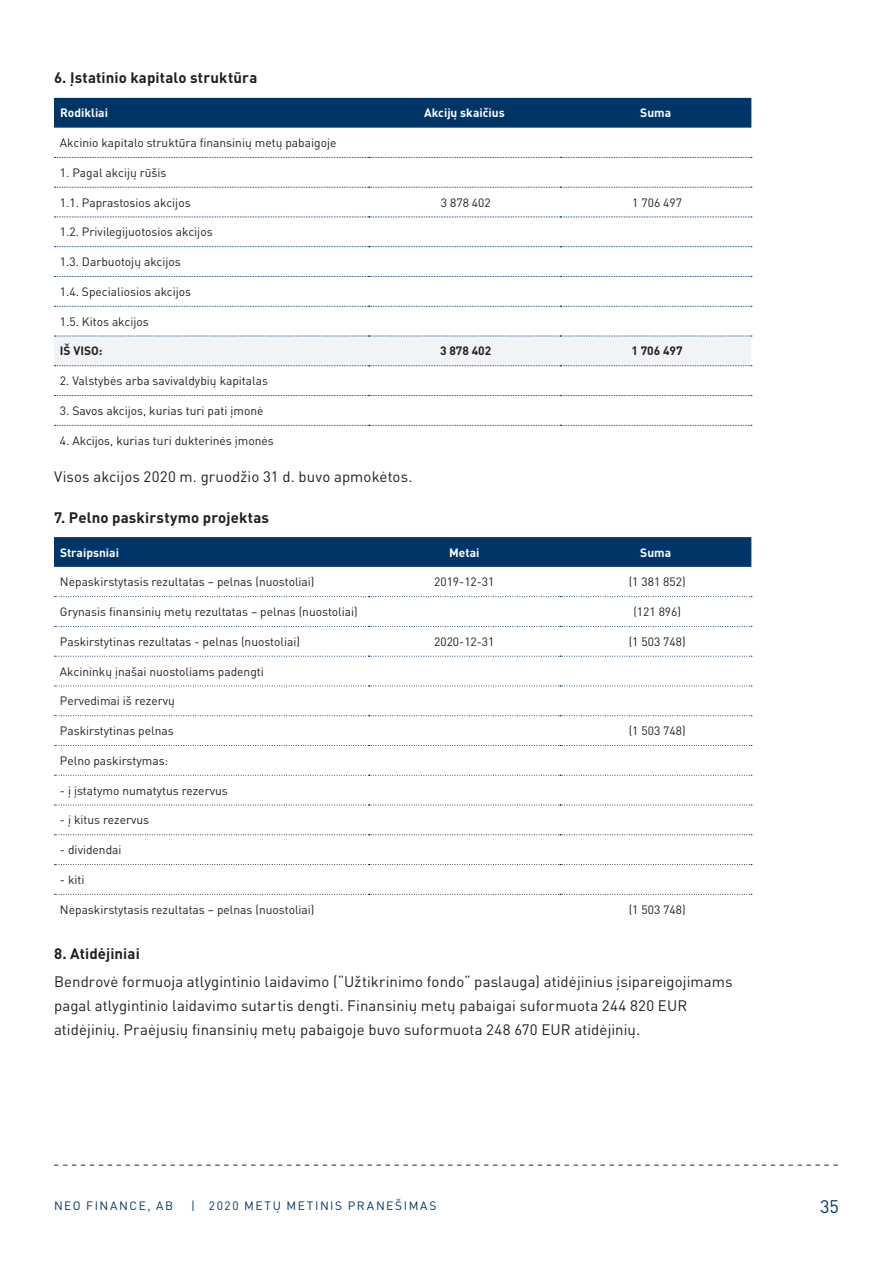
<style>
.page{position:relative;width:893px;height:1263px;background:#fff}
.page>*{position:absolute;margin:0;border:0;box-sizing:border-box;transform-origin:0 0}
.t1{font:18px "DIN Pro";color:#003568}
.t2{font:15px/24px "DIN Pro";letter-spacing:.005em;color:#231f20}
.t3{font:700 15px "DIN Pro";letter-spacing:.01em;color:#231f20}
.t4{font:12px "DIN Pro";color:#231f20}
.t5{font:700 12px "DIN Pro";color:#fff}
.t6{font:12px "DIN Pro";letter-spacing:.135em;color:#003568}
.t7{font:700 12px "DIN Pro";color:#231f20}
</style>
<div class="page">
<svg style="left:54px;top:1165px;width:784px;height:1px"></svg>
<div style="left:54px;top:98px;width:697px;height:30px;background:#003568"></div>
<svg style="left:54px;top:157px;width:698px;height:1px"></svg>
<svg style="left:54px;top:187px;width:698px;height:1px"></svg>
<svg style="left:54px;top:217px;width:698px;height:1px"></svg>
<svg style="left:54px;top:246px;width:698px;height:1px"></svg>
<svg style="left:54px;top:276px;width:698px;height:1px"></svg>
<svg style="left:54px;top:306px;width:698px;height:1px"></svg>
<div style="left:54px;top:336px;width:698px;height:30px;background:#f2f3f4"></div>
<svg style="left:54px;top:395px;width:698px;height:1px"></svg>
<svg style="left:54px;top:425px;width:698px;height:1px"></svg>
<div style="left:54px;top:537px;width:697px;height:30px;background:#003568"></div>
<svg style="left:54px;top:596px;width:698px;height:1px"></svg>
<svg style="left:54px;top:626px;width:698px;height:1px"></svg>
<svg style="left:54px;top:656px;width:698px;height:1px"></svg>
<svg style="left:54px;top:685px;width:698px;height:1px"></svg>
<svg style="left:54px;top:715px;width:698px;height:1px"></svg>
<svg style="left:54px;top:745px;width:698px;height:1px"></svg>
<svg style="left:54px;top:775px;width:698px;height:1px"></svg>
<svg style="left:54px;top:805px;width:698px;height:1px"></svg>
<svg style="left:54px;top:834px;width:698px;height:1px"></svg>
<svg style="left:54px;top:864px;width:698px;height:1px"></svg>
<svg style="left:54px;top:894px;width:698px;height:1px"></svg>
<p class="t3" style="left:54px;top:68px;width:205px">6. Įstatinio kapitalo struktūra</p>
<p class="t5" style="left:60px;top:105px;width:50px">Rodikliai</p>
<p class="t5" style="left:424px;top:105px;width:82px">Akcijų skaičius</p>
<p class="t5" style="left:640px;top:105px;width:32px">Suma</p>
<p class="t4" style="left:60px;top:135px;width:278px">Akcinio kapitalo struktūra finansinių metų pabaigoje</p>
<p class="t4" style="left:60px;top:164px;width:108px">1. Pagal akcijų rūšis</p>
<p class="t4" style="left:60px;top:194px;width:132px">1.1. Paprastosios akcijos</p>
<p class="t4" style="left:441px;top:194px;width:51px">3 878 402</p>
<p class="t4" style="left:632px;top:194px;width:51px">1 706 497</p>
<p class="t4" style="left:60px;top:224px;width:154px">1.2. Privilegijuotosios akcijos</p>
<p class="t4" style="left:60px;top:254px;width:122px">1.3. Darbuotojų akcijos</p>
<p class="t4" style="left:60px;top:283px;width:133px">1.4. Specialiosios akcijos</p>
<p class="t4" style="left:60px;top:313px;width:90px">1.5. Kitos akcijos</p>
<p class="t7" style="left:60px;top:343px;width:44px">IŠ VISO:</p>
<p class="t7" style="left:440px;top:343px;width:53px">3 878 402</p>
<p class="t7" style="left:631px;top:343px;width:53px">1 706 497</p>
<p class="t4" style="left:60px;top:373px;width:210px">2. Valstybės arba savivaldybių kapitalas</p>
<p class="t4" style="left:60px;top:402px;width:205px">3. Savos akcijos, kurias turi pati įmonė</p>
<p class="t4" style="left:60px;top:432px;width:215px">4. Akcijos, kurias turi dukterinės įmonės</p>
<p class="t2" style="left:54px;top:464px;width:360px">Visos akcijos 2020 m. gruodžio 31 d. buvo apmokėtos.</p>
<p class="t3" style="left:54px;top:507px;width:217px">7. Pelno paskirstymo projektas</p>
<p class="t5" style="left:60px;top:544px;width:60px">Straipsniai</p>
<p class="t5" style="left:449px;top:544px;width:32px">Metai</p>
<p class="t5" style="left:640px;top:544px;width:32px">Suma</p>
<p class="t4" style="left:60px;top:574px;width:256px">Nepaskirstytasis rezultatas – pelnas (nuostoliai)</p>
<p class="t4" style="left:434px;top:574px;width:62px">2019-12-31</p>
<p class="t4" style="left:629px;top:574px;width:58px">(1 381 852)</p>
<p class="t4" style="left:60px;top:604px;width:299px">Grynasis finansinių metų rezultatas – pelnas (nuostoliai)</p>
<p class="t4" style="left:633px;top:604px;width:49px">(121 896)</p>
<p class="t4" style="left:60px;top:633px;width:242px">Paskirstytinas rezultatas - pelnas (nuostoliai)</p>
<p class="t4" style="left:434px;top:633px;width:62px">2020-12-31</p>
<p class="t4" style="left:629px;top:633px;width:58px">(1 503 748)</p>
<p class="t4" style="left:60px;top:663px;width:205px">Akcininkų įnašai nuostoliams padengti</p>
<p class="t4" style="left:60px;top:693px;width:116px">Pervedimai iš rezervų</p>
<p class="t4" style="left:60px;top:723px;width:115px">Paskirstytinas pelnas</p>
<p class="t4" style="left:629px;top:723px;width:58px">(1 503 748)</p>
<p class="t4" style="left:60px;top:752px;width:110px">Pelno paskirstymas:</p>
<p class="t4" style="left:60px;top:782px;width:169px">- į įstatymo numatytus rezervus</p>
<p class="t4" style="left:60px;top:812px;width:91px">- į kitus rezervus</p>
<p class="t4" style="left:60px;top:842px;width:63px">- dividendai</p>
<p class="t4" style="left:60px;top:871px;width:26px">- kiti</p>
<p class="t4" style="left:60px;top:901px;width:256px">Nepaskirstytasis rezultatas – pelnas (nuostoliai)</p>
<p class="t4" style="left:629px;top:901px;width:58px">(1 503 748)</p>
<p class="t3" style="left:54px;top:943px;width:87px">8. Atidėjiniai</p>
<p class="t2" style="left:54px;top:969px;width:680px">Bendrovė formuoja atlygintinio laidavimo (“Užtikrinimo fondo“ paslauga) atidėjinius įsipareigojimams pagal atlygintinio laidavimo sutartis dengti. Finansinių metų pabaigai suformuota 244 820 EUR atidėjinių. Praėjusių finansinių metų pabaigoje buvo suformuota 248 670 EUR atidėjinių.</p>
<p class="t6" style="left:54px;top:1197px;width:121px">NEO FINANCE, AB</p>
<p class="t6" style="left:191px;top:1197px;width:247px">| 2020 METŲ METINIS PRANEŠIMAS</p>
<h1 class="t1" style="left:820px;top:1194px;width:20px">35</h1>
</div>
